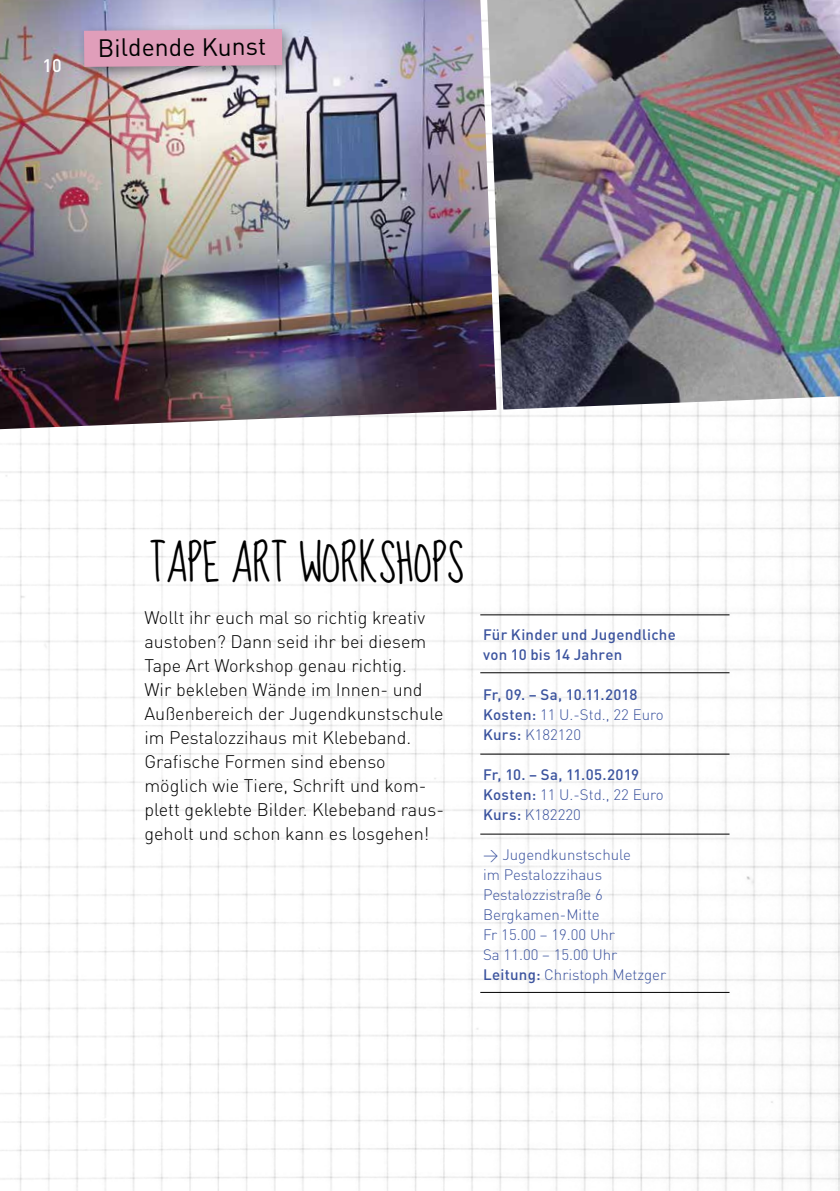
<style>
.page{position:relative;width:840px;height:1191px;background:#fff}
.page>*{position:absolute;margin:0;border:0;box-sizing:border-box;transform-origin:0 0}
.t1{font:40px "Sue Ellen Francisco";color:#000}
.t2{font:24.8px "DIN";color:#000}
.t3{font:300 18px/24px "DIN";color:#000}
.t4{font:500 18px "DIN";color:#fff}
.t5{font:300 15px/20px "DIN";color:#3b539e}
.t6{font:500 15px/20px "DIN";color:#3b539e}
.t7{font:500 15px/20px "DIN";letter-spacing:.02em;color:#3b539e}
.s1{font-weight:300}
.s2{font-weight:500}
</style>
<div class="page">
<img style="left:0;top:409px;width:839px;height:782px">
<img style="left:0;top:0;width:496px;height:429px">
<img style="left:487px;top:0;width:352px;height:409px">
<hr style="left:480px;top:614px;width:249px;height:1px;background:#000">
<hr style="left:480px;top:672px;width:249px;height:1px;background:#000">
<hr style="left:480px;top:753px;width:249px;height:1px;background:#000">
<hr style="left:480px;top:833px;width:249px;height:1px;background:#000">
<hr style="left:480px;top:992px;width:249px;height:1px;background:#000">
<div style="left:77px;top:22px;width:219px;height:59px;background:#000;opacity:.4"></div>
<svg style="left:84px;top:29px;width:198px;height:38px;background:#dc9db9"></svg>
<p class="t4" style="left:43px;top:54px;width:21px">10</p>
<h2 class="t2" style="left:97px;top:33px;width:170px;rotate:-1deg">Bildende Kunst</h2>
<h1 class="t1" style="left:149px;top:543px;width:316px">TAPE ART WORKSHOPS</h1>
<p class="t3" style="left:144px;top:605px;width:301px">Wollt ihr euch mal so richtig kreativ austoben? Dann seid ihr bei diesem Tape Art Workshop genau richtig.<br>Wir bekleben Wände im Innen- und Außenbereich der Jugendkunstschule im Pestalozzihaus mit Klebeband.<br>Grafische Formen sind ebenso möglich wie Tiere, Schrift und kom&shy;plett geklebte Bilder. Klebeband raus&shy;geholt und schon kann es losgehen!</p>
<p class="t7" style="left:483px;top:624px;width:194px">Für Kinder und Jugendliche von 10 bis 14 Jahren</p>
<p class="t6" style="left:483px;top:684px;width:182px">Fr, 09. – Sa, 10.11.2018<br>Kosten: <span class="s1">11 U.-Std., 22 Euro<br></span>Kurs: <span class="s1">K182120</span></p>
<p class="t6" style="left:483px;top:764px;width:182px">Fr, 10. – Sa, 11.05.2019<br>Kosten: <span class="s1">11 U.-Std., 22 Euro<br></span>Kurs: <span class="s1">K182220</span></p>
<p class="t5" style="left:483px;top:844px;width:184px">&gt; Jugendkunstschule<br>im Pestalozzihaus<br>Pestalozzistraße 6<br>Bergkamen-Mitte<br>Fr 15.00 – 19.00 Uhr<br>Sa 11.00 – 15.00 Uhr<br><span class="s2">Leitung:</span> Christoph Metzger</p>
</div>
